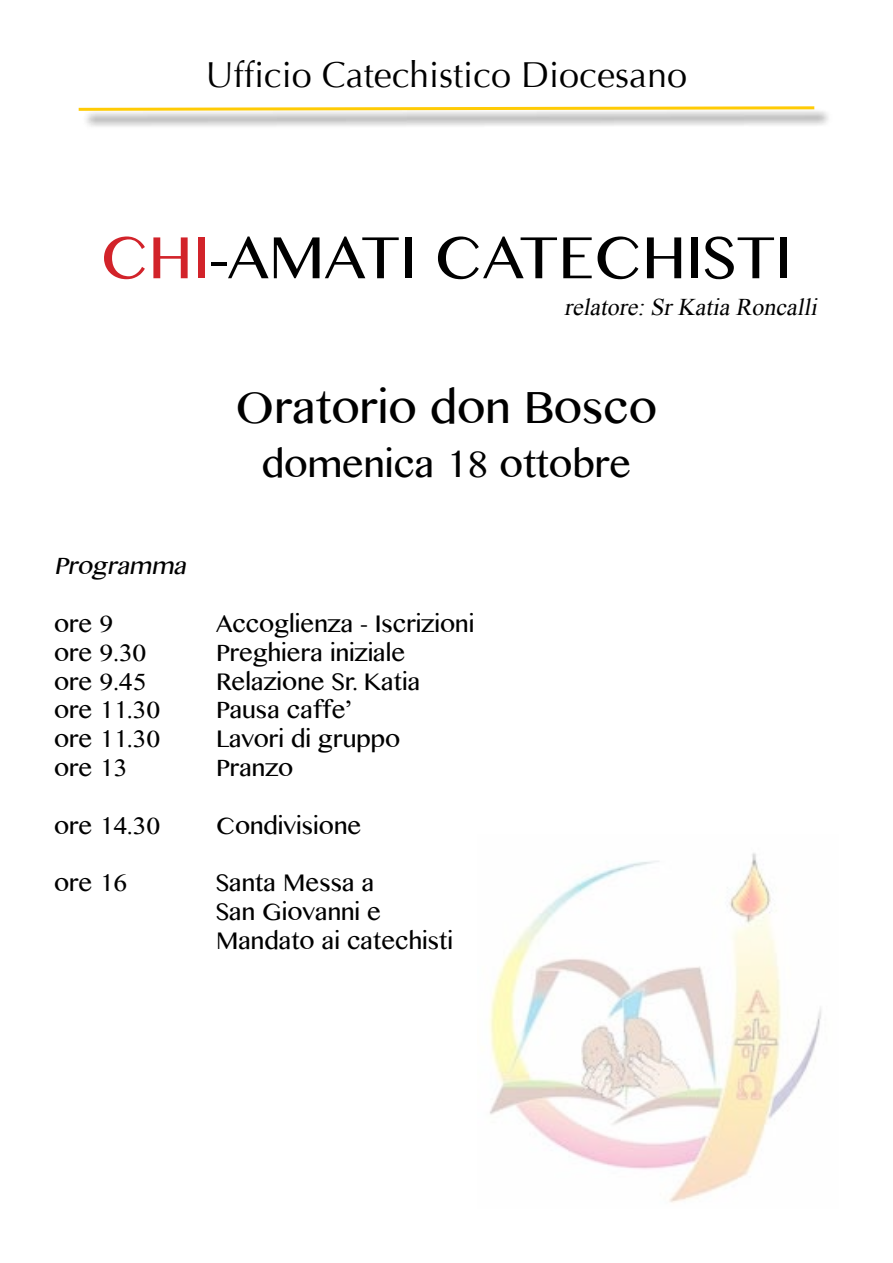
<style>
.page{position:relative;width:893px;height:1263px;background:#fff}
.page>*{position:absolute;margin:0;border:0;box-sizing:border-box;transform-origin:0 0}
.t1{font:60px "Tamil MN";color:#000}
.t2{font:45px "Tamil MN";color:#000}
.t3{font:37.5px "Tamil MN";color:#000}
.t4{font:36px "Optima";color:#000}
.t5{font:24px/28.8px "Tamil MN";color:#000}
.t6{font:italic 24px "Times New Roman";color:#000}
.t7{font:italic 24px "Tamil MN";color:#000}
.s1{color:#d2232a}
</style>
<div class="page">
<div style="left:81px;top:109px;width:752px;height:21px;background:#000;opacity:.75"></div>
<svg style="left:78px;top:106px;width:739px;height:6px"></svg>
<img style="left:489px;top:853px;width:332px;height:350px">
<h3 class="t4" style="left:206px;top:54px;width:483px">Ufficio Catechistico Diocesano</h3>
<h1 class="t1" style="left:101px;top:218px;width:693px"><span class="s1">CHI</span>-AMATI CATECHISTI</h1>
<p class="t6" style="left:564px;top:291px;width:260px">relatore:SrKatia Roncalli</p>
<h2 class="t2" style="left:236px;top:378px;width:423px">Oratorio don Bosco</h2>
<h3 class="t3" style="left:262px;top:440px;width:371px">domenica 18 ottobre</h3>
<p class="t7" style="left:54px;top:550px;width:139px">Programma</p>
<p class="t5" style="left:54px;top:610px;width:61px">ore 9</p>
<p class="t5" style="left:216px;top:610px;width:260px">Accoglienza - Iscrizioni</p>
<p class="t5" style="left:54px;top:638px;width:94px">ore 9.30</p>
<p class="t5" style="left:216px;top:638px;width:191px">Preghiera iniziale</p>
<p class="t5" style="left:54px;top:667px;width:94px">ore 9.45</p>
<p class="t5" style="left:216px;top:667px;width:206px">Relazione Sr. Katia</p>
<p class="t5" style="left:54px;top:696px;width:108px">ore 11.30</p>
<p class="t5" style="left:216px;top:696px;width:137px">Pausa caffe’</p>
<p class="t5" style="left:54px;top:725px;width:108px">ore 11.30</p>
<p class="t5" style="left:216px;top:725px;width:186px">Lavori di gruppo</p>
<p class="t5" style="left:54px;top:754px;width:75px">ore 13</p>
<p class="t5" style="left:216px;top:754px;width:79px">Pranzo</p>
<p class="t5" style="left:54px;top:811px;width:108px">ore 14.30</p>
<p class="t5" style="left:216px;top:811px;width:147px">Condivisione</p>
<p class="t5" style="left:54px;top:869px;width:75px">ore 16</p>
<p class="t5" style="left:216px;top:869px;width:238px">Santa Messa a<br>San Giovanni e<br>Mandato ai catechisti</p>
</div>
